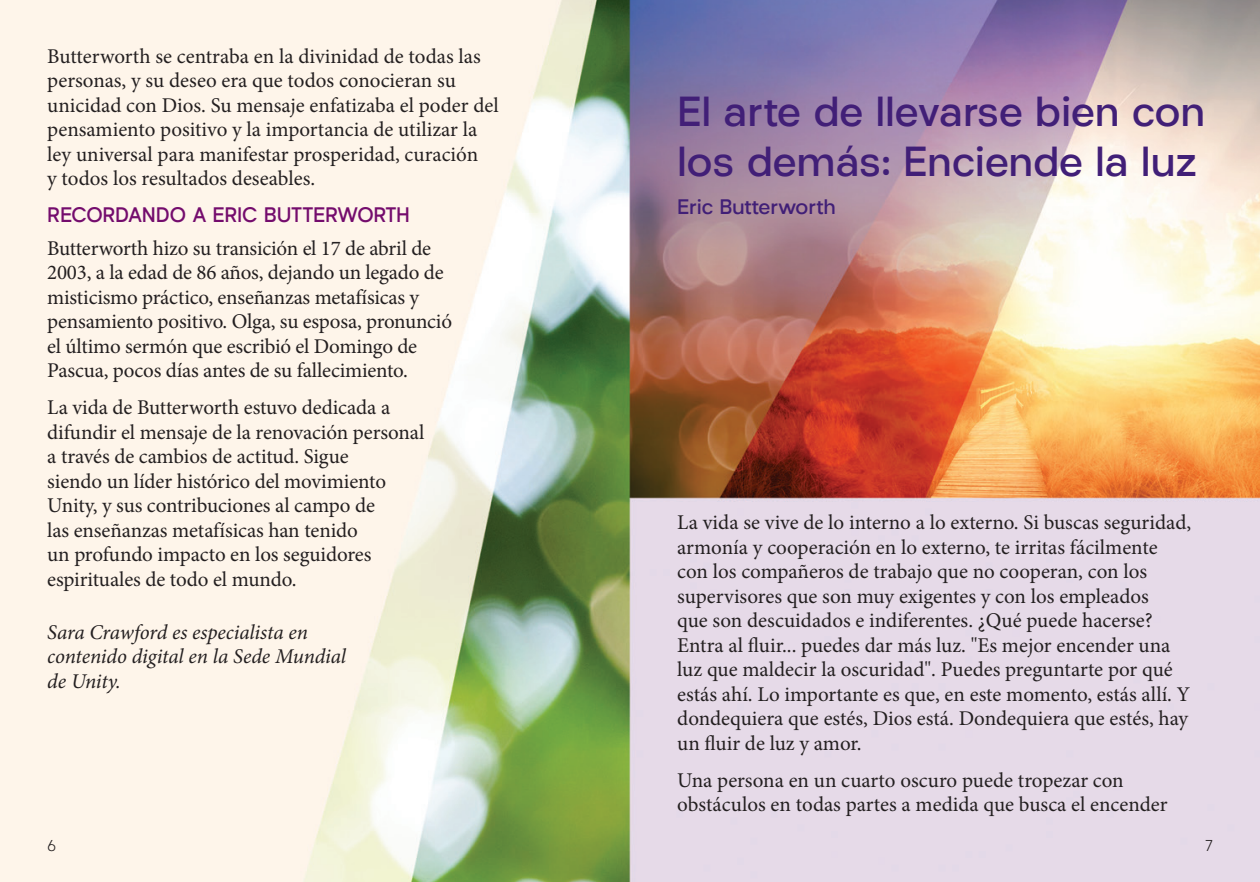
<style>
.page{position:relative;width:1260px;height:882px;background:#fff}
.page>*{position:absolute;margin:0;border:0;box-sizing:border-box;transform-origin:0 0}
.t1{font:600 42px/50.4px "Givonic";letter-spacing:-.015em;color:#411f77}
.t2{font:21px/24.5px "Minion Pro";letter-spacing:-.005em;color:#231f20}
.t3{font:italic 21px/24.5px "Minion Pro";letter-spacing:-.01em;color:#231f20}
.t4{font:600 21px "Givonic";letter-spacing:-.02em;color:#740c6d}
.t5{font:600 21px "Givonic";letter-spacing:-.01em;color:#411f77}
.t6{font:300 15.75px "Givonic";color:#231f20}
</style>
<div class="page">
<img style="left:0;top:0;width:1260px;height:882px">
<p class="t2" style="left:47px;top:44px;width:453px">Butterworth se centraba en la divinidad de todas las personas, y su deseo era que todos conocieran su unicidad con Dios. Su mensaje enfatizaba el poder del pensamiento positivo y la importancia de utilizar la ley universal para manifestar prosperidad, curación<br>y todos los resultados deseables.</p>
<p class="t4" style="left:47px;top:202px;width:364px">RECORDANDO A ERIC BUTTERWORTH</p>
<p class="t2" style="left:47px;top:236px;width:406px">Butterworth hizo su transición el 17 de abril de 2003, a la edad de 86 años, dejando un legado de misticismo práctico, enseñanzas metafísicas y pensamiento positivo. Olga, su esposa, pronunció el último sermón que escribió el Domingo de Pascua, pocos días antes de su fallecimiento.</p>
<p class="t2" style="left:47px;top:395px;width:379px">La vida de Butterworth estuvo dedicada a difundir el mensaje de la renovación personal a través de cambios de actitud. Sigue<br>siendo un líder histórico del movimiento Unity, y sus contribuciones al campo de<br>las enseñanzas metafísicas han tenido<br>un profundo impacto en los seguidores espirituales de todo el mundo.</p>
<p class="t3" style="left:47px;top:620px;width:300px">Sara Crawford es especialista en contenido digital en la Sede Mundial de Unity.</p>
<p class="t6" style="left:47px;top:836px;width:11px">6</p>
<h1 class="t1" style="left:677px;top:86px;width:530px">El arte de llevarse bien con los demás: Enciende la luz</h1>
<p class="t5" style="left:677px;top:193px;width:160px">Eric Butterworth</p>
<p class="t2" style="left:677px;top:510px;width:515px">La vida se vive de lo interno a lo externo. Si buscas seguridad, armonía y cooperación en lo externo, te irritas fácilmente con los compañeros de trabajo que no cooperan, con los supervisores que son muy exigentes y con los empleados<br>que son descuidados e indiferentes. ¿Qué puede hacerse?<br>Entra al fluir... puedes dar más luz. "Es mejor encender una luz que maldecir la oscuridad". Puedes preguntarte por qué estás ahí. Lo importante es que, en este momento, estás allí. Y dondequiera que estés, Dios está. Dondequiera que estés, hay un fluir de luz y amor.</p>
<p class="t2" style="left:677px;top:768px;width:492px">Una persona en un cuarto oscuro puede tropezar con obstáculos en todas partes a medida que busca el encender</p>
<p class="t6" style="left:1205px;top:836px;width:9px">7</p>
</div>
